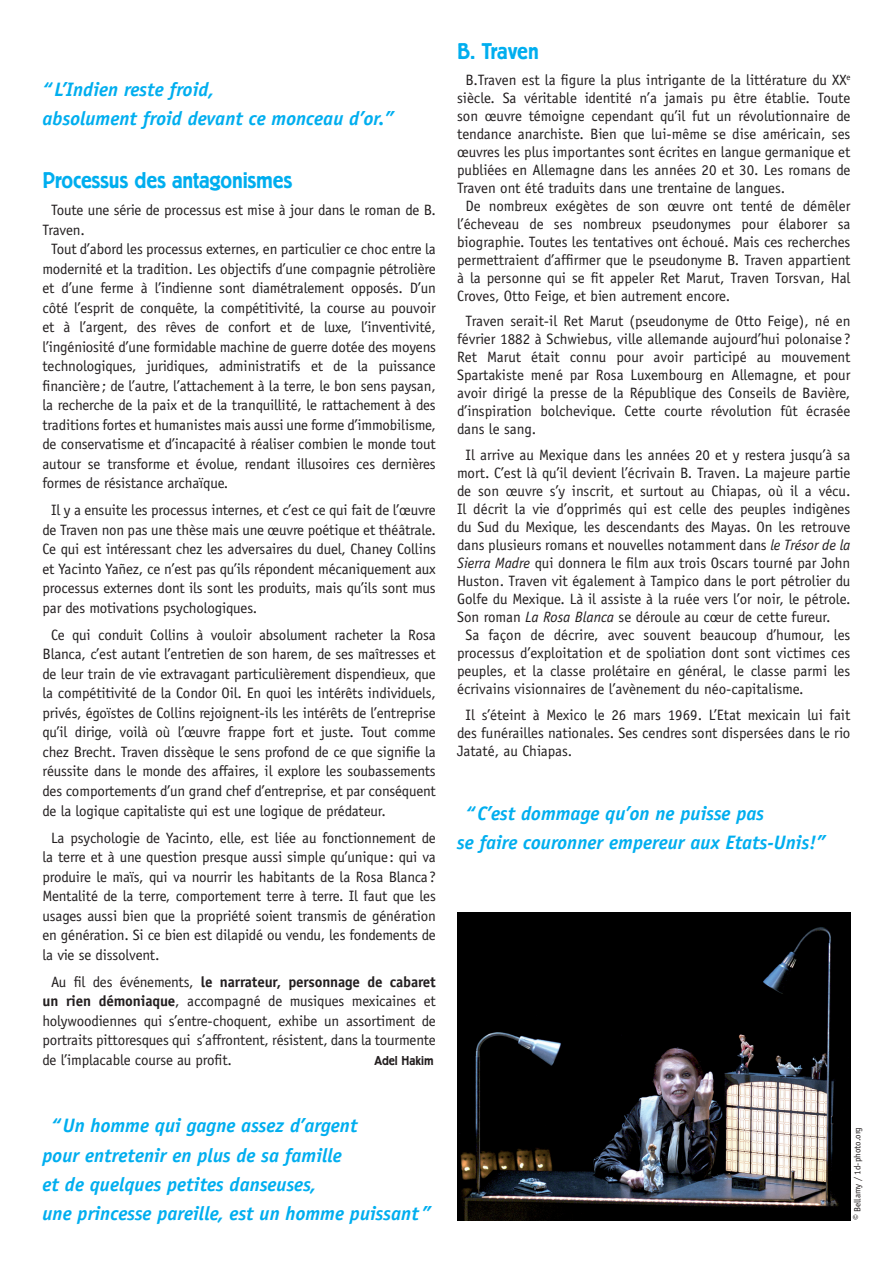
<style>
.page{position:relative;width:893px;height:1263px;background:#fff}
.page>*{position:absolute;margin:0;border:0;box-sizing:border-box;transform-origin:0 0}
.t1{font:500 22.5px "Berliner Grotesk";letter-spacing:-.01em;color:#00aeef}
.t2{font:italic 700 19.5px/29.2px "Officina Sans";color:#00aeef}
.t3{font:15px/19.5px "Officina Sans";letter-spacing:-.01em;color:#231f20;text-align:justify}
.t4{font:500 12.75px "Berliner Grotesk";color:#231f20}
.Texte_Cour_paragraph{font:9px "Officina Sans";color:#231f20}
.s1{font-weight:700}
.s2{font-style:italic}
.s3{font-size:10.5px}
</style>
<div class="page">
<img style="left:457px;top:913px;width:393px;height:307px">
<p class="t2" style="left:43px;top:75px;width:173px">“ L’Indien reste froid,</p>
<p class="t2" style="left:43px;top:104px;width:353px">absolument froid devant ce monceau d’or.”</p>
<p class="t1" style="left:43px;top:169px;width:251px">Processus des antagonismes</p>
<p class="t3" style="left:43px;top:201px;width:395px;text-indent:9px">Toute une série de processus est mise à jour dans le roman de B.<br>Traven.</p>
<p class="t3" style="left:43px;top:240px;width:395px;text-indent:9px">Tout d’abord les processus externes, en particulier ce choc entre la modernité et la tradition. Les objectifs d’une compagnie pétrolière et d’une ferme à l’indienne sont diamétralement opposés. D’un côté l’esprit de conquête, la compétitivité, la course au pouvoir et à l’argent, des rêves de confort et de luxe, l’inventivité, l’ingéniosité d’une formidable machine de guerre dotée des moyens technologiques, juridiques, administratifs et de la puissance financière; de l’autre, l’attachement à la terre, le bon sens paysan, la recherche de la paix et de la tranquillité, le rattachement à des traditions fortes et humanistes mais aussi une forme d’immobilisme, de conservatisme et d’incapacité à réaliser combien le monde tout autour se transforme et évolue, rendant illusoires ces dernières formes de résistance archaïque.</p>
<p class="t3" style="left:43px;top:501px;width:395px;text-indent:9px">Il y a ensuite les processus internes, et c’est ce qui fait de l’œuvre de Traven non pas une thèse mais une œuvre poétique et théâtrale.<br>Ce qui est intéressant chez les adversaires du duel, Chaney Collins et Yacinto Yañez, ce n’est pas qu’ils répondent mécaniquement aux processus externes dont ils sont les produits, mais qu’ils sont mus par des motivations psychologiques.</p>
<p class="t3" style="left:43px;top:625px;width:395px;text-indent:9px">Ce qui conduit Collins à vouloir absolument racheter la Rosa Blanca, c’est autant l’entretien de son harem, de ses maîtresses et de leur train de vie extravagant particulièrement dispendieux, que la compétitivité de la Condor Oil. En quoi les intérêts individuels, privés, égoïstes de Collins rejoignent-ils les intérêts de l’entreprise qu’il dirige, voilà où l’œuvre frappe fort et juste. Tout comme chez Brecht. Traven dissèque le sens profond de ce que signifie la réussite dans le monde des affaires, il explore les soubassements des comportements d’un grand chef d’entreprise, et par conséquent de la logique capitaliste qui est une logique de prédateur.</p>
<p class="t3" style="left:43px;top:828px;width:395px;text-indent:9px">La psychologie de Yacinto, elle, est liée au fonctionnement de la terre et à une question presque aussi simple qu’unique: qui va produire le maïs, qui va nourrir les habitants de la Rosa Blanca?<br>Mentalité de la terre, comportement terre à terre. Il faut que les usages aussi bien que la propriété soient transmis de génération en génération. Si ce bien est dilapidé ou vendu, les fondements de la vie se dissolvent.</p>
<p class="t3" style="left:43px;top:972px;width:395px;text-indent:9px">Au fil des événements, <span class="s1">le narrateur, personnage de cabaret un rien démoniaque</span>, accompagné de musiques mexicaines et holywoodiennes qui s’entre-choquent, exhibe un assortiment de portraits pittoresques qui s’affrontent, résistent, dans la tourmente de l’implacable course au profit.</p>
<p class="t4" style="left:374px;top:1053px;width:61px">Adel Hakim</p>
<p class="t2" style="left:43px;top:1111px;width:390px;text-indent:9px">“Un homme qui gagne assez d’argent<br>pour entretenir en plus de sa famille<br>et de quelques petites danseuses,<br>une princesse pareille, est un homme puissant ”</p>
<p class="t1" style="left:457px;top:40px;width:83px">B. Traven</p>
<p class="t3" style="left:457px;top:71px;width:395px;line-height:18px;text-indent:9px">B.Traven est la figure la plus intrigante de la littérature du XX<sup>e </sup>siècle. Sa véritable identité n’a jamais pu être établie. Toute son œuvre témoigne cependant qu’il fut un révolutionnaire de tendance anarchiste. Bien que lui-même se dise américain, ses œuvres les plus importantes sont écrites en langue germanique et publiées en Allemagne dans les années 20 et 30. Les romans de Traven ont été traduits dans une trentaine de langues.</p>
<p class="t3" style="left:457px;top:197px;width:395px;line-height:18px;text-indent:9px">De nombreux exégètes de son œuvre ont tenté de démêler l’écheveau de ses nombreux pseudonymes pour élaborer sa biographie. Toutes les tentatives ont échoué. Mais ces recherches permettraient d’affirmer que le pseudonyme B. Traven appartient à la personne qui se fit appeler Ret Marut, Traven Torsvan, Hal Croves, Otto Feige, et bien autrement encore.</p>
<p class="t3" style="left:457px;top:312px;width:395px;line-height:18px;text-indent:9px">Traven serait-il Ret Marut (pseudonyme de Otto Feige), né en février 1882 à Schwiebus, ville allemande aujourd’hui polonaise ?<br>Ret Marut était connu pour avoir participé au mouvement Spartakiste mené par Rosa Luxembourg en Allemagne, et pour avoir dirigé la presse de la République des Conseils de Bavière, d’inspiration bolchevique. Cette courte révolution fût écrasée dans le sang.</p>
<p class="t3" style="left:457px;top:446px;width:395px;line-height:18px;text-indent:9px">Il arrive au Mexique dans les années 20 et y restera jusqu’à sa mort. C’est là qu’il devient l’écrivain B. Traven. La majeure partie de son œuvre s’y inscrit, et surtout au Chiapas, où il a vécu.<br>Il décrit la vie d’opprimés qui est celle des peuples indigènes du Sud du Mexique, les descendants des Mayas. On les retrouve dans plusieurs romans et nouvelles notamment dans <span class="s2">le Trésor de la Sierra Madre</span> qui donnera le film aux trois Oscars tourné par John Huston. Traven vit également à Tampico dans le port pétrolier du Golfe du Mexique. Là il assiste à la ruée vers l’or noir, le pétrole.<br>Son roman <span class="s2">La Rosa Blanca</span> se déroule au cœur de cette fureur.</p>
<p class="t3" style="left:457px;top:626px;width:395px;line-height:18px;text-indent:9px">Sa façon de décrire, avec souvent beaucoup d’humour, les processus d’exploitation et de spoliation dont sont victimes ces peuples, et la classe prolétaire en général, le classe parmi les écrivains visionnaires de l’avènement du néo-capitalisme.</p>
<p class="t3" style="left:457px;top:705px;width:395px;line-height:18px;text-indent:9px">Il s’éteint à Mexico le 26 mars 1969. L’Etat mexicain lui fait des funérailles nationales. Ses cendres sont dispersées dans le rio Jataté, au Chiapas.</p>
<p class="t2" style="left:457px;top:798px;width:370px;text-indent:9px">“ C’est dommage qu’on ne puisse pas<br>se faire couronner empereur aux Etats-Unis!”</p>
<p class="Texte_Cour_paragraph" style="left:852px;top:1220px;width:95px;rotate:-90deg"><span class="s3">©</span> Bellamy / 1d-photo.org</p>
</div>
